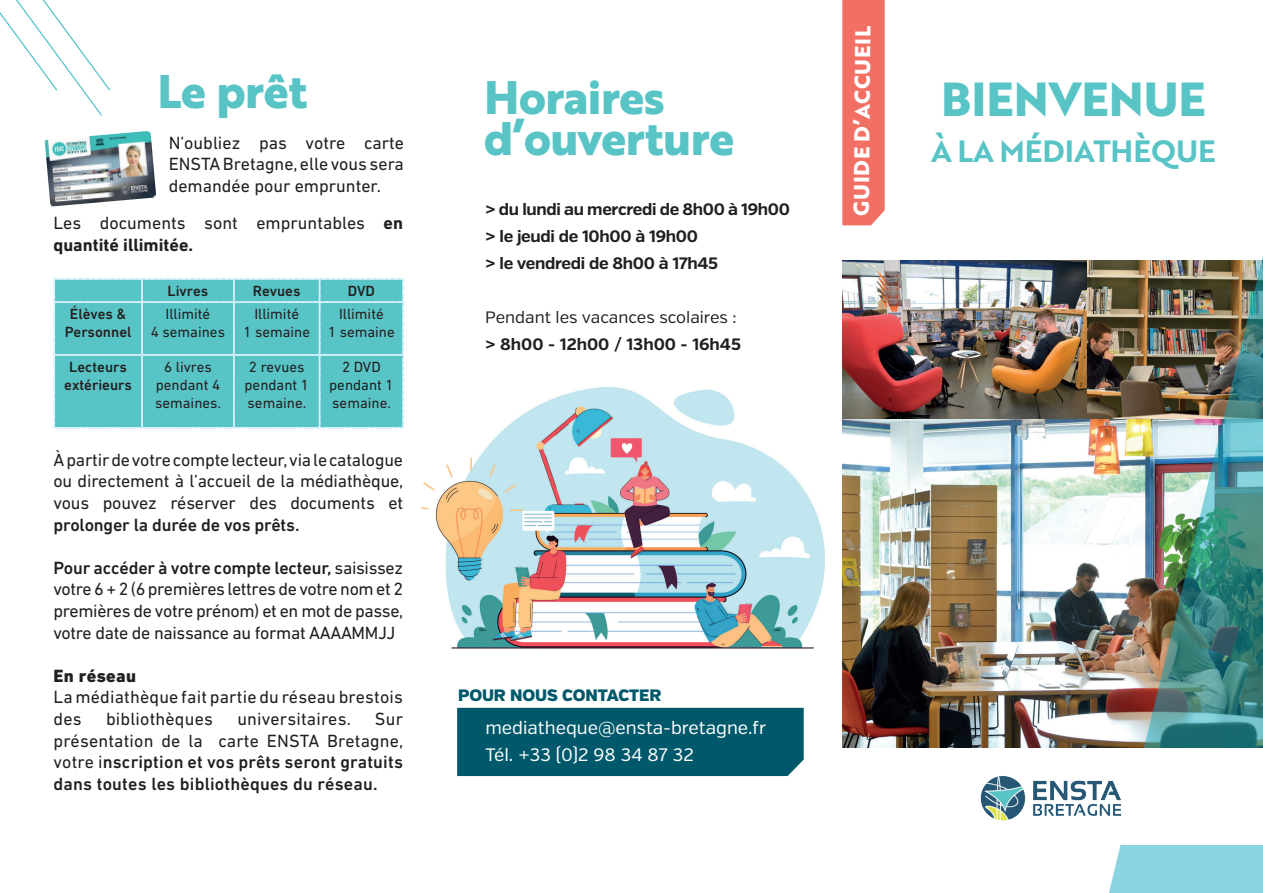
<style>
.page{position:relative;width:1263px;height:893px;background:#fff}
.page>*{position:absolute;margin:0;border:0;box-sizing:border-box;transform-origin:0 0}
.t1{font:700 46.5px "Brother 1816 Extra";color:#59c4c6}
.t2{font:700 45.75px/41.1px "Brother 1816 Extra";letter-spacing:-.01em;color:#59c4c6}
.t3{font:30px "Brother 1816 Bold";color:#59c4c6}
.t4{font:700 21px "Brother 1816 Extra";color:#fff}
.t5{font:18px/21.6px "DIN Next LT Pro";color:#231f20;text-align:justify}
.t6{font:500 18px/21.6px "DIN Next LT Pro";letter-spacing:.01em;color:#231f20;text-align:justify}
.t7{font:18px/27px "Verb";color:#fff}
.t8{font:500 18px "DIN Next LT Pro";letter-spacing:-.01em;color:#231f20}
.t9{font:800 18px "DIN Next LT Pro";letter-spacing:.02em;color:#231f20}
.t10{font:700 16.5px/27px "Verb";letter-spacing:-.02em;color:#231f20}
.t11{font:16.5px "Verb";color:#231f20}
.t12{font:700 16.5px "Verb";color:#231f20}
.t13{font:900 16.5px "Verb";letter-spacing:-.005em;color:#00596b}
.t14{font:15px/18px "DIN Next LT Pro";color:#231f20;text-align:center}
.t15{font:500 15px/18px "DIN Next LT Pro";color:#231f20;text-align:center}
.s1{font-weight:700}
.s2{font-weight:500}
.s3{font-weight:400}
</style>
<div class="page">
<img style="left:421px;top:387px;width:404px;height:262px">
<svg style="left:53px;top:278px;width:351px;height:151px;background:#64c8ca"></svg>
<img style="left:842px;top:418px;width:262px;height:330px">
<img style="left:842px;top:261px;width:245px;height:157px">
<img style="left:1087px;top:261px;width:17px;height:157px">
<img style="left:1104px;top:256px;width:159px;height:637px">
<div style="left:842px;top:748px;width:421px;height:97px;background:#fff"></div>
<img style="left:980px;top:776px;width:142px;height:45px">
<div style="left:457px;top:708px;width:347px;height:68px;background:#00596b"></div>
<div style="left:842px;top:0;width:43px;height:225px;background:#f26f64"></div>
<svg style="left:0;top:0;width:111px;height:116px"></svg>
<img style="left:45px;top:131px;width:111px;height:76px">
<h2 class="t2" style="left:157px;top:70px;width:152px">Le prêt</h2>
<p class="t5" style="left:169px;top:132px;width:237px">N’oubliez pas votre carte ENSTA Bretagne, elle vous sera demandée pour emprunter.</p>
<p class="t5" style="left:54px;top:212px;width:351px">Les documents sont empruntables <span class="s1">en quantité illimitée.</span></p>
<p class="t15" style="left:167px;top:282px;width:42px">Livres</p>
<p class="t15" style="left:253px;top:282px;width:49px">Revues</p>
<p class="t15" style="left:348px;top:282px;width:28px">DVD</p>
<p class="t15" style="left:65px;top:305px;width:68px">Élèves &amp;<br>Personnel</p>
<p class="t14" style="left:151px;top:305px;width:76px">Illimité<br>4 semaines</p>
<p class="t14" style="left:243px;top:305px;width:68px">Illimité<br>1 semaine</p>
<p class="t14" style="left:328px;top:305px;width:68px">Illimité<br>1 semaine</p>
<p class="t15" style="left:64px;top:358px;width:69px">Lecteurs extérieurs</p>
<p class="t14" style="left:155px;top:358px;width:67px">6 livres pendant 4 semaines.</p>
<p class="t14" style="left:245px;top:358px;width:66px;text-align:left">2 revues pendant 1 semaine.</p>
<p class="t14" style="left:329px;top:358px;width:66px">2 DVD pendant 1 semaine.</p>
<p class="t5" style="left:54px;top:449px;width:351px">À partir de votre compte lecteur, via le catalogue ou directement à l’accueil de la médiathèque, vous pouvez réserver des documents et</p>
<p class="t8" style="left:54px;top:514px;width:248px">prolonger la durée de vos prêts.</p>
<p class="t5" style="left:54px;top:557px;width:351px"><span class="s2">Pour accéder à votre compte lecteur,</span> saisissez votre 6 + 2 (6 premières lettres de votre nom et 2 premières de votre prénom) et en mot de passe, votre date de naissance au format AAAAMMJJ</p>
<p class="t9" style="left:54px;top:665px;width:84px">En réseau</p>
<p class="t5" style="left:54px;top:686px;width:351px">La médiathèque fait partie du réseau brestois des</p>
<p class="t5" style="left:106px;top:708px;width:108px">bibliothèques</p>
<p class="t5" style="left:237px;top:708px;width:115px">universitaires.</p>
<p class="t6" style="left:54px;top:708px;width:351px;text-indent:321px"><span class="s3">Sur présentation de la carte ENSTA Bretagne, votre i</span>nscription et vos prêts seront gratuits dans toutes les bibliothèques du réseau.</p>
<h2 class="t2" style="left:484px;top:75px;width:251px">Horaires d’ouverture</h2>
<p class="t10" style="left:485px;top:196px;width:306px">&gt; du lundi au mercredi de 8h00 à 19h00 &gt; le jeudi de 10h00 à 19h00<br>&gt; le vendredi de 8h00 à 17h45</p>
<p class="t11" style="left:485px;top:307px;width:253px">Pendant les vacances scolaires :</p>
<p class="t12" style="left:485px;top:334px;width:257px">&gt; 8h00 - 12h00 / 13h00 - 16h45</p>
<p class="t13" style="left:458px;top:685px;width:205px">POUR NOUS CONTACTER</p>
<p class="t7" style="left:485px;top:715px;width:282px">mediatheque@ensta-bretagne.fr<br>Tél. +33 (0)2 98 34 87 32</p>
<p class="t4" style="left:844px;top:215px;width:191px;rotate:-89deg">GUIDE D’ACCUEIL</p>
<h1 class="t1" style="left:941px;top:64px;width:266px">BIENVENUE</h1>
<h3 class="t3" style="left:931px;top:128px;width:286px">À LA MÉDIATHÈQUE</h3>
</div>
